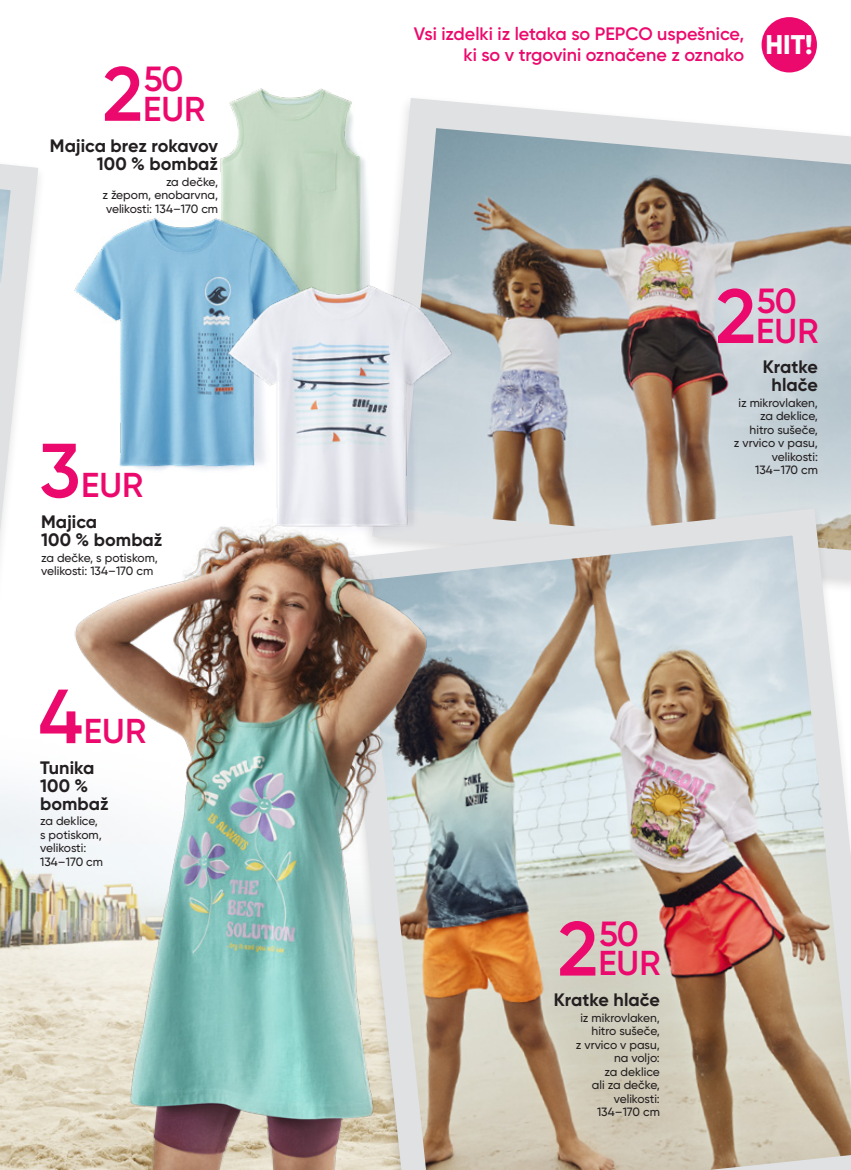
<style>
.page{position:relative;width:851px;height:1170px;background:#fff}
.page>*{position:absolute;margin:0;border:0;box-sizing:border-box;transform-origin:0 0}
.t1{font:600 34.95px "Gilroy";color:#ec096d}
.t2{font:600 34.5px "Gilroy";letter-spacing:.005em;color:#ec096d}
.t3{font:800 27px "Gilroy";color:#fff}
.t4{font:700 18px/18px "Gilroy";color:#231f20}
.t5{font:600 18px/21px "Gilroy";color:#ec096d;text-align:right}
.t6{font:500 12px/13.5px "Gilroy";color:#231f20;text-align:right}
.s1{font-size:76.5px}
</style>
<div class="page">
<svg style="left:369px;top:98px;width:481px;height:397px;background:#b5b7b7"></svg>
<img style="left:220px;top:88px;width:149px;height:193px">
<img style="left:74px;top:213px;width:228px;height:257px">
<img style="left:508px;top:495px;width:342px;height:674px">
<svg style="left:0;top:164px;width:39px;height:323px"></svg>
<img style="left:0;top:487px;width:508px;height:682px">
<img style="left:0;top:613px;width:94px;height:556px">
<img style="left:224px;top:281px;width:245px;height:255px">
<svg style="left:31px;top:789px;width:140px;height:264px"></svg>
<div style="left:761px;top:17px;width:55px;height:55px;background:#ec096d;border-radius:50%"></div>
<h1 class="t1" style="left:102px;top:57px;width:83px"><span class="s1">2</span> 50</h1>
<h2 class="t2" style="left:143px;top:87px;width:64px">EUR</h2>
<h3 class="t4" style="left:50px;top:137px;width:170px;text-align:right">Majica brez rokavov<br>100 % bombaž</h3>
<p class="t6" style="left:102px;top:175px;width:117px">za dečke,<br>z žepom, enobarvna, velikosti: 134–170 cm</p>
<h2 class="t2" style="left:39px;top:464px;width:105px"><span class="s1">3</span>EUR</h2>
<h3 class="t4" style="left:41px;top:512px;width:123px">Majica<br>100 % bombaž</h3>
<p class="t6" style="left:41px;top:550px;width:118px;text-align:left">za dečke, s potiskom, velikosti: 134–170 cm</p>
<h2 class="t2" style="left:38px;top:709px;width:109px"><span class="s1">4</span>EUR</h2>
<h3 class="t4" style="left:40px;top:758px;width:70px">Tunika<br>100 % bombaž</h3>
<p class="t6" style="left:40px;top:814px;width:64px;text-align:left">za deklice, s potiskom, velikosti:<br>134–170 cm</p>
<h3 class="t5" style="left:414px;top:23px;width:331px">Vsi izdelki iz letaka so PEPCO uspešnice, ki so v trgovini označene z oznako</h3>
<h3 class="t3" style="left:765px;top:28px;width:49px">HIT!</h3>
<h1 class="t1" style="left:715px;top:279px;width:83px"><span class="s1">2</span> 50</h1>
<h2 class="t2" style="left:756px;top:309px;width:64px">EUR</h2>
<h3 class="t4" style="left:762px;top:358px;width:57px;text-align:center">Kratke hlače</h3>
<p class="t6" style="left:733px;top:396px;width:85px">iz mikrovlaken, za deklice, hitro sušeče,<br>z vrvico v pasu, velikosti:<br>134–170 cm</p>
<h1 class="t1" style="left:557px;top:912px;width:83px"><span class="s1">2</span> 50</h1>
<h2 class="t2" style="left:598px;top:941px;width:64px">EUR</h2>
<h3 class="t4" style="left:553px;top:990px;width:108px">Kratke hlače</h3>
<p class="t6" style="left:575px;top:1010px;width:85px">iz mikrovlaken, hitro sušeče,<br>z vrvico v pasu, na voljo:<br>za deklice<br>ali za dečke, velikosti:<br>134–170 cm</p>
</div>
